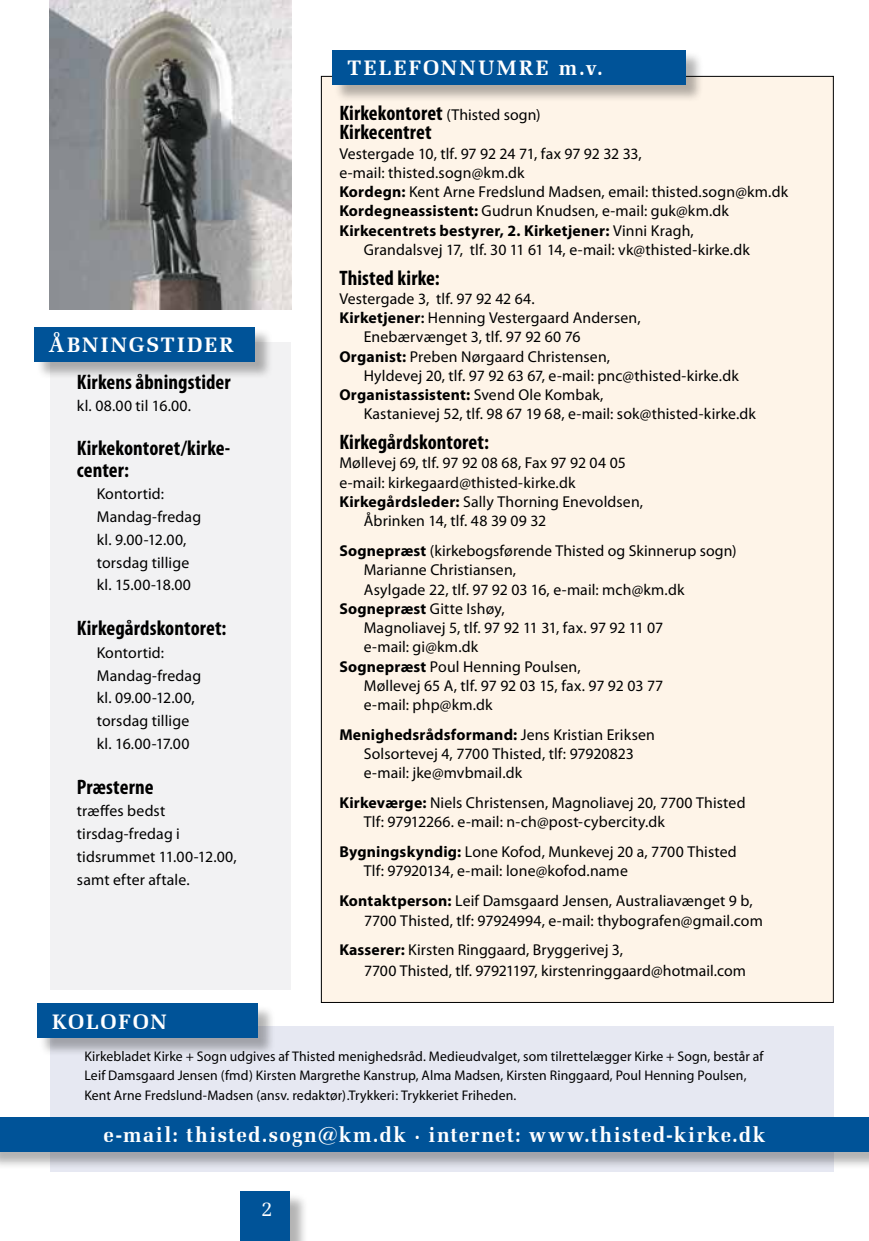
<style>
.page{position:relative;width:869px;height:1241px;background:#fff}
.page>*{position:absolute;margin:0;border:0;box-sizing:border-box;transform-origin:0 0}
.t1{font:700 condensed 21px/21.9px "Myriad Pro";letter-spacing:.005em;color:#000}
.t2{font:700 21px "Zapf Elliptical 711 BT";letter-spacing:.08em;color:#fff}
.t3{font:700 21px "Zapf Elliptical 711 BT";letter-spacing:.12em;color:#fff}
.t4{font:700 21px "Zapf Elliptical 711 BT";letter-spacing:.11em;color:#fff}
.t5{font:21px "Zapf Elliptical 711 BT";color:#fff}
.t6{font:15.75px/22.8px "Myriad Pro";letter-spacing:.005em;color:#000}
.t7{font:700 15.75px "Myriad Pro";letter-spacing:.015em;color:#000}
.t8{font:14px/19.2px "Myriad";letter-spacing:.01em;color:#000}
.s1{font-weight:400;font-stretch:normal;font-size:15.75px}
.s2{font-weight:700}
.s3{font-weight:400}
.s4{font-weight:600}
</style>
<div class="page">
<div style="left:50px;top:342px;width:240px;height:647px;background:#f2f2f3"></div>
<div style="left:36px;top:328px;width:237px;height:52px;background:#000;opacity:.3"></div>
<div style="left:35px;top:327px;width:220px;height:34px;background:#005398"></div>
<div style="left:321px;top:76px;width:512px;height:926px;background:#fef4e8;border:1px solid #000"></div>
<div style="left:334px;top:51px;width:369px;height:52px;background:#000;opacity:.3"></div>
<div style="left:332px;top:50px;width:353px;height:34px;background:#005398"></div>
<div style="left:50px;top:1025px;width:783px;height:146px;background:#e6e8f2"></div>
<div style="left:39px;top:1004px;width:236px;height:52px;background:#000;opacity:.3"></div>
<div style="left:37px;top:1003px;width:220px;height:35px;background:#005398"></div>
<div style="left:0;top:1117px;width:868px;height:52px;background:#000;opacity:.3"></div>
<div style="left:0;top:1116px;width:868px;height:35px;background:#005398"></div>
<img style="left:50px;top:0;width:241px;height:309px">
<div style="left:241px;top:1192px;width:67px;height:48px;background:#000;opacity:.3"></div>
<div style="left:240px;top:1191px;width:50px;height:49px;background:#005398"></div>
<h1 class="t4" style="left:50px;top:332px;width:185px">ÅBNINGSTIDER</h1>
<h1 class="t1" style="left:77px;top:370px;width:155px">Kirkens åbningstider</h1>
<p class="t6" style="left:77px;top:394px;width:115px">kl. 08.00 til 16.00.</p>
<h1 class="t1" style="left:77px;top:436px;width:155px">Kirkekontoret/kirke&shy;center:</h1>
<p class="t6" style="left:97px;top:482px;width:106px">Kontortid:<br>Mandag-fredag kl. 9.00-12.00, torsdag tillige kl. 15.00-18.00</p>
<h1 class="t1" style="left:77px;top:616px;width:151px">Kirkegårdskontoret:</h1>
<p class="t6" style="left:97px;top:641px;width:106px">Kontortid:<br>Mandag-fredag kl. 09.00-12.00, torsdag tillige kl. 16.00-17.00</p>
<h1 class="t1" style="left:77px;top:775px;width:78px">Præsterne</h1>
<p class="t6" style="left:77px;top:799px;width:161px">træffes bedst tirsdag-fredag i tidsrummet 11.00-12.00, samt efter aftale.</p>
<h1 class="t3" style="left:347px;top:55px;width:257px">TELEFONNUMRE m.v.</h1>
<h1 class="t1" style="left:339px;top:103px;width:203px;line-height:19.2px">Kirkekontoret <span class="s1">(Thisted sogn)<br></span>Kirkecentret</h1>
<p class="t6" style="left:339px;top:142px;width:304px">Vestergade 10, tlf. 97 92 24 71, fax 97 92 32 33,</p>
<p class="t6" style="left:339px;top:161px;width:187px">e-mail: thisted.sogn@km.dk</p>
<p class="t6" style="left:339px;top:180px;width:450px"><span class="s2">Kordegn:</span> Kent Arne Fredslund Madsen, email: thisted.sogn@km.dk</p>
<p class="t6" style="left:339px;top:199px;width:391px"><span class="s2">Kordegneassistent:</span> Gudrun Knudsen, e-mail: guk@km.dk</p>
<p class="t7" style="left:339px;top:220px;width:356px">Kirkecentrets bestyrer, 2. Kirketjener: <span class="s3">Vinni Kragh,</span></p>
<p class="t6" style="left:363px;top:238px;width:387px">Grandalsvej 17, tlf. 30 11 61 14, e-mail: vk@thisted-kirke.dk</p>
<h1 class="t1" style="left:339px;top:266px;width:102px">Thisted kirke:</h1>
<p class="t6" style="left:339px;top:287px;width:197px">Vestergade 3, tlf. 97 92 42 64.</p>
<p class="t6" style="left:339px;top:306px;width:303px"><span class="s2">Kirketjener</span><span class="s4">:</span> Henning Vestergaard Andersen,</p>
<p class="t6" style="left:363px;top:325px;width:218px">Enebærvænget 3, tlf. 97 92 60 76</p>
<p class="t6" style="left:339px;top:345px;width:272px"><span class="s2">Organist:</span> Preben Nørgaard Christensen,</p>
<p class="t6" style="left:363px;top:364px;width:376px">Hyldevej 20, tlf. 97 92 63 67, e-mail: pnc@thisted-kirke.dk</p>
<p class="t7" style="left:339px;top:384px;width:265px">Organistassistent: <span class="s3">Svend Ole Kombak,</span></p>
<p class="t6" style="left:363px;top:402px;width:393px">Kastanievej 52, tlf. 98 67 19 68, e-mail: sok@thisted-kirke.dk</p>
<h1 class="t1" style="left:339px;top:431px;width:151px">Kirkegårdskontoret:</h1>
<p class="t6" style="left:339px;top:451px;width:288px">Møllevej 69, tlf. 97 92 08 68, Fax 97 92 04 05</p>
<p class="t6" style="left:339px;top:471px;width:237px">e-mail: kirkegaard@thisted-kirke.dk</p>
<p class="t6" style="left:339px;top:490px;width:305px"><span class="s2">Kirkegårdsleder:</span> Sally Thorning Enevoldsen,</p>
<p class="t6" style="left:363px;top:509px;width:184px">Åbrinken 14, tlf. 48 39 09 32</p>
<p class="t6" style="left:339px;top:539px;width:398px"><span class="s2">Sognepræst</span> (kirkebogsførende Thisted og Skinnerup sogn)</p>
<p class="t6" style="left:363px;top:558px;width:154px">Marianne Christiansen,</p>
<p class="t6" style="left:363px;top:577px;width:322px">Asylgade 22, tlf. 97 92 03 16, e-mail: mch@km.dk</p>
<p class="t6" style="left:339px;top:596px;width:167px"><span class="s2">Sognepræst</span> Gitte Ishøy,</p>
<p class="t6" style="left:363px;top:616px;width:301px">Magnoliavej 5, tlf. 97 92 11 31, fax. 97 92 11 07</p>
<p class="t6" style="left:363px;top:635px;width:116px">e-mail: gi@km.dk</p>
<p class="t6" style="left:339px;top:654px;width:243px"><span class="s2">Sognepræst</span> Poul Henning Poulsen,</p>
<p class="t6" style="left:363px;top:673px;width:301px">Møllevej 65 A, tlf. 97 92 03 15, fax. 97 92 03 77</p>
<p class="t6" style="left:363px;top:693px;width:130px">e-mail: php@km.dk</p>
<p class="t6" style="left:363px;top:724px;width:292px;line-height:19.2px;text-indent:-24px"><span class="s2">Menighedsrådsformand:</span> Jens Kristian Eriksen<br>Solsortevej 4, 7700 Thisted, tlf: 97920823 e-mail: jke@mvbmail.dk</p>
<p class="t6" style="left:363px;top:792px;width:383px;line-height:19.2px;text-indent:-24px"><span class="s2">Kirkeværge:</span> Niels Christensen, Magnoliavej 20, 7700 Thisted<br>Tlf: 97912266. e-mail: n-ch@post-cybercity.dk</p>
<p class="t6" style="left:363px;top:841px;width:374px;line-height:19.2px;text-indent:-24px"><span class="s2">Bygningskyndig:</span> Lone Kofod, Munkevej 20 a, 7700 Thisted<br>Tlf: 97920134, e-mail: lone@kofod.name</p>
<p class="t6" style="left:364px;top:890px;width:400px;line-height:19.2px;text-indent:-25px"><span class="s2">Kontaktperson:</span> Leif Damsgaard Jensen, Australiavænget 9 b,<br>7700 Thisted, tlf: 97924994, e-mail: thybografen@gmail.com</p>
<p class="t6" style="left:364px;top:939px;width:383px;line-height:21px;text-indent:-25px"><span class="s2">Kasserer:</span> Kirsten Ringgaard, Bryggerivej 3,<br>7700 Thisted, tlf. 97921197, kirstenringgaard@hotmail.com</p>
<h1 class="t2" style="left:52px;top:1009px;width:116px">KOLOFON</h1>
<p class="t8" style="left:84px;top:1047px;width:680px">Kirkebladet Kirke + Sogn udgives af Thisted menighedsråd. Medieudvalget, som tilrettelægger Kirke + Sogn, består af<br>Leif Damsgaard Jensen (fmd) Kirsten Margrethe Kanstrup, Alma Madsen, Kirsten Ringgaard, Poul Henning Poulsen,<br>Kent Arne Fredslund-Madsen (ansv. redaktør).Trykkeri: Trykkeriet Friheden.</p>
<h1 class="t2" style="left:103px;top:1122px;width:663px">e-mail: thisted.sogn@km.dk . internet: www.thisted-kirke.dk</h1>
<h1 class="t5" style="left:261px;top:1196px;width:13px">2</h1>
</div>
